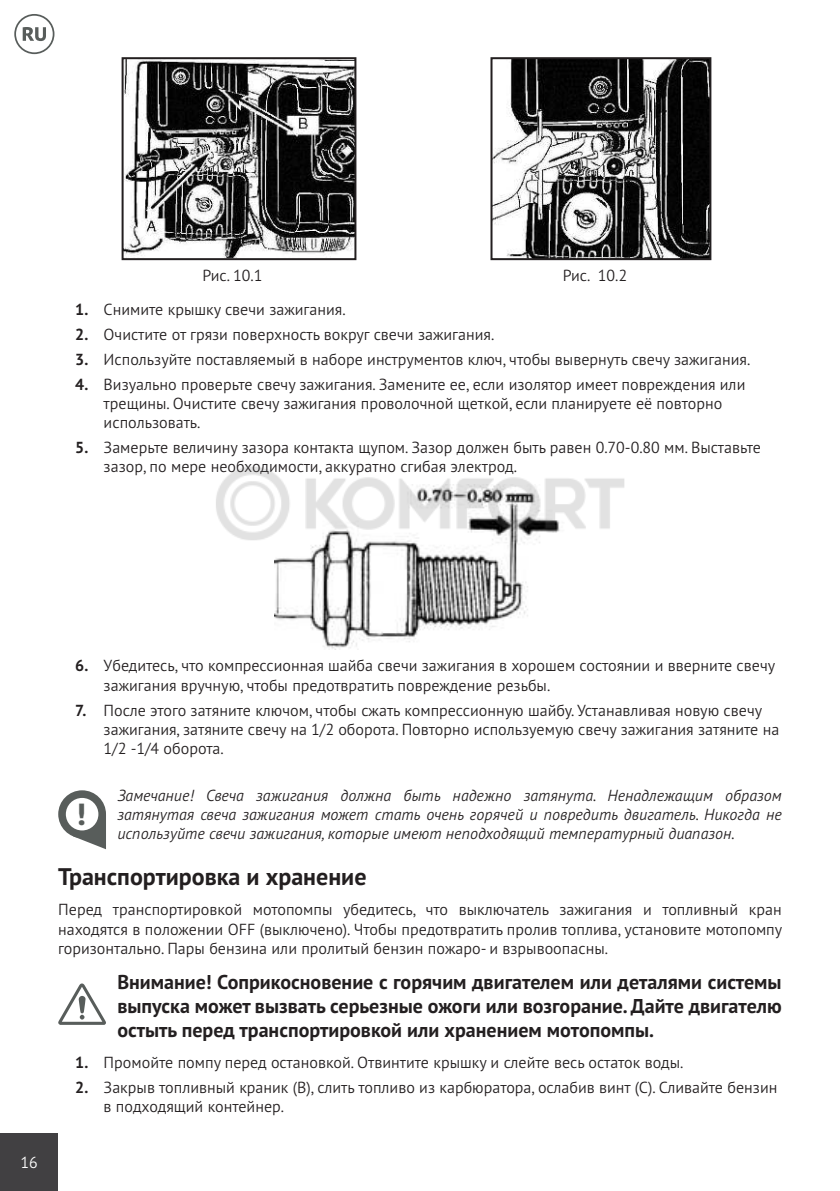
<style>
.page{position:relative;width:840px;height:1191px;background:#fff}
.page>*{position:absolute;margin:0;border:0;box-sizing:border-box;transform-origin:0 0}
.t1{font:700 24px "PT Sans Pro";color:#231f20}
.t2{font:700 20px/24px "PT Sans Pro";color:#231f20;text-align:justify}
.t3{font:300 16px/19.2px "PT Sans Pro";color:#231f20}
.t4{font:italic 300 16px/19.2px "PT Sans Pro";color:#231f20;text-align:justify}
.t5{font:300 16px "PT Sans Pro";color:#fff}
.s1{font-weight:700}
</style>
<div class="page">
<div style="left:0;top:1133px;width:58px;height:58px;background:#414042"></div>
<img style="left:124px;top:60px;width:229px;height:197px">
<div style="left:121px;top:57px;width:235px;height:203px;border:2px solid #231f20"></div>
<img style="left:493px;top:60px;width:215px;height:197px">
<div style="left:490px;top:57px;width:221px;height:203px;border:2px solid #231f20"></div>
<img style="left:275px;top:549px;width:253px;height:100px">
<svg style="left:58px;top:983px;width:48px;height:41px"></svg>
<div style="left:58px;top:790px;width:48px;height:48px;background:#585d5b;border-radius:50%"></div>
<div style="left:66px;top:798px;width:32px;height:32px;background:#fff;border-radius:50%"></div>
<svg style="left:14px;top:14px;width:40px;height:40px"></svg>
<img style="left:216px;top:467px;width:409px;height:82px">
<svg style="left:72px;top:803px;width:34px;height:46px"></svg>
<p class="t3" style="left:202px;top:266px;width:61px">Рис. 10.1</p>
<p class="t3" style="left:562px;top:266px;width:66px">Рис. 10.2</p>
<p class="t3" style="left:75px;top:301px;width:272px"><span class="s1">1.</span> Снимите крышку свечи зажигания.</p>
<p class="t3" style="left:75px;top:325px;width:420px"><span class="s1">2.</span> Очистите от грязи поверхность вокруг свечи зажигания.</p>
<p class="t3" style="left:75px;top:350px;width:676px"><span class="s1">3.</span> Используйте поставляемый в наборе инструментов ключ, чтобы вывернуть свечу зажигания.</p>
<p class="t3" style="left:104px;top:375px;width:643px;text-indent:-28px"><span class="s1">4.</span> Визуально проверьте свечу зажигания. Замените ее, если изолятор имеет повреждения или трещины. Очистите свечу зажигания проволочной щеткой, если планируете её повторно использовать.</p>
<p class="t3" style="left:104px;top:438px;width:658px;text-indent:-28px"><span class="s1">5.</span> Замерьте величину зазора контакта щупом. Зазор должен быть равен 0.70-0.80 мм. Выставьте зазор, по мере необходимости, аккуратно сгибая электрод.</p>
<p class="t5" style="left:20px;top:1154px;width:19px">16</p>
<p class="t3" style="left:104px;top:657px;width:672px;text-indent:-28px"><span class="s1">6.</span> Убедитесь, что компрессионная шайба свечи зажигания в хорошем состоянии и вверните свечу зажигания вручную, чтобы предотвратить повреждение резьбы.</p>
<p class="t3" style="left:104px;top:701px;width:676px;text-indent:-28px"><span class="s1">7.</span> После этого затяните ключом, чтобы сжать компрессионную шайбу. Устанавливая новую свечу зажигания, затяните свечу на 1/2 оборота. Повторно используемую свечу зажигания затяните на<br>1/2 -1/4 оборота.</p>
<p class="t4" style="left:117px;top:787px;width:665px">Замечание! Свеча зажигания должна быть надежно затянута. Ненадлежащим образом затянутая свеча зажигания может стать очень горячей и повредить двигатель. Никогда не используйте свечи зажигания, которые имеют неподходящий температурный диапазон.</p>
<h1 class="t1" style="left:58px;top:864px;width:309px">Транспортировка и хранение</h1>
<p class="t3" style="left:58px;top:900px;width:725px;text-align:justify">Перед транспортировкой мотопомпы убедитесь, что выключатель зажигания и топливный кран находятся в положении OFF (выключено). Чтобы предотвратить пролив топлива, установите мотопомпу горизонтально. Пары бензина или пролитый бензин пожаро- и взрывоопасны.</p>
<p class="t2" style="left:117px;top:971px;width:665px">внимание! Соприкосновение с горячим двигателем или деталями системы выпуска может вызвать серьезные ожоги или возгорание. дайте двигателю остыть перед транспортировкой или хранением мотопомпы.</p>
<p class="t3" style="left:75px;top:1053px;width:609px"><span class="s1">1.</span> Промойте помпу перед остановкой. Отвинтите крышку и слейте весь остаток воды.</p>
<p class="t3" style="left:104px;top:1078px;width:675px;text-indent:-28px"><span class="s1">2.</span> Закрыв топливный краник (В), слить топливо из карбюратора, ослабив винт (С). Сливайте бензин в подходящий контейнер.</p>
</div>
